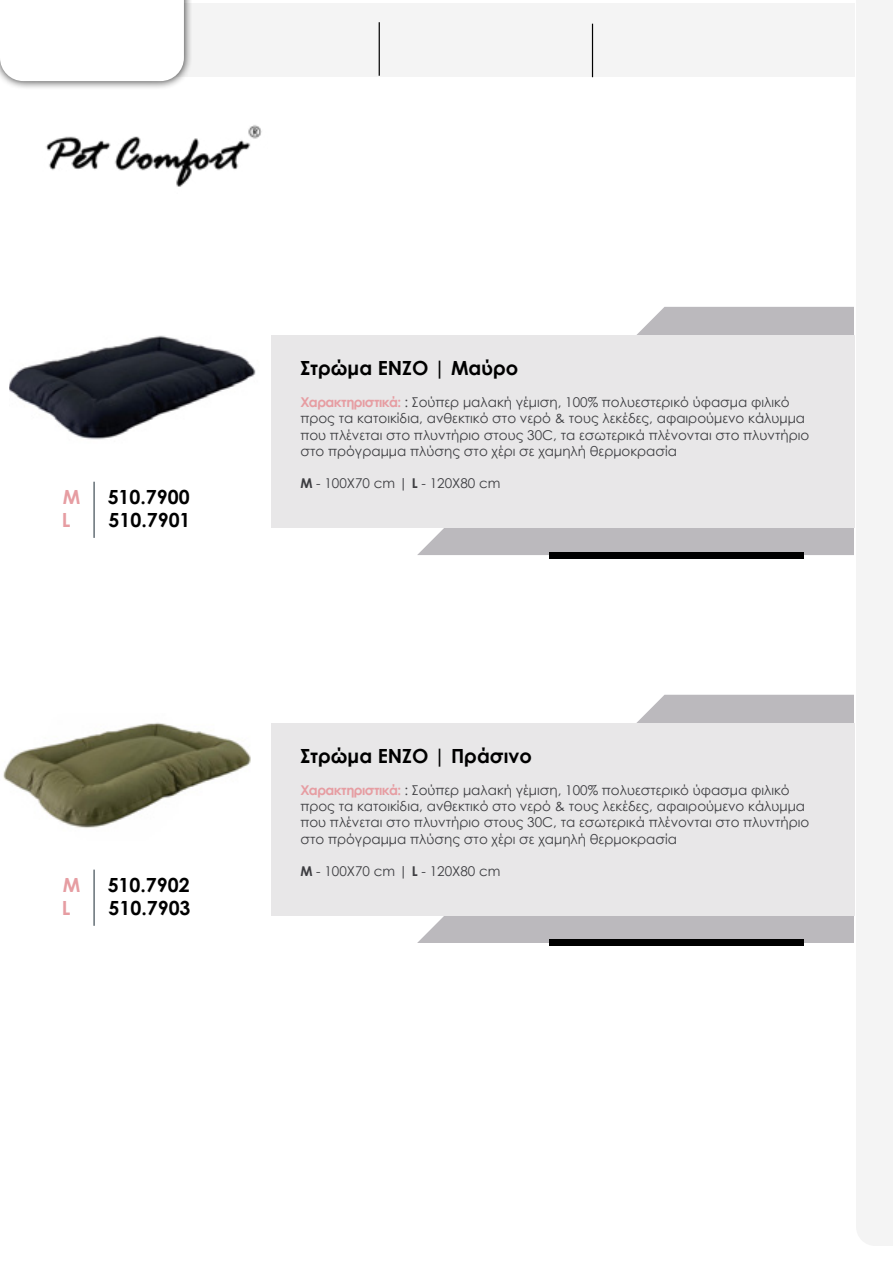
<style>
.page{position:relative;width:893px;height:1263px;background:#fff}
.page>*{position:absolute;margin:0;border:0;box-sizing:border-box;transform-origin:0 0}
.t1{font:700 19.5px "Century Gothic";color:#000}
.t2{font:700 19.5px "Century Gothic";color:#e69da2}
.t3{font:13.5px/16.2px "Century Gothic";color:#3d3d41}
.s1{font-weight:700;color:#e69da2}
.s2{font-weight:700}
</style>
<div class="page">
<div style="left:856px;top:0;width:37px;height:1246px;background:#f4f4f4"></div>
<div style="left:176px;top:3px;width:678px;height:73px;background:#f4f4f4"></div>
<div style="left:0;top:0;width:192px;height:90px;background:#000;opacity:.75"></div>
<svg style="left:0;top:0;width:184px;height:81px"></svg>
<hr style="left:379px;top:22px;width:1px;height:54px;background:#000">
<hr style="left:592px;top:24px;width:1px;height:53px;background:#000">
<img style="left:46px;top:125px;width:216px;height:62px">
<svg style="left:417px;top:307px;width:437px;height:248px;fill:#bbb9bd"></svg>
<svg style="left:417px;top:695px;width:437px;height:248px;fill:#bbb9bd"></svg>
<div style="left:271px;top:335px;width:583px;height:193px;background:#e8e7e8"></div>
<div style="left:271px;top:723px;width:583px;height:192px;background:#e8e7e8"></div>
<div style="left:549px;top:552px;width:255px;height:6px;background:#000"></div>
<div style="left:549px;top:940px;width:255px;height:6px;background:#000"></div>
<hr style="left:94px;top:482px;width:1px;height:56px;background:#323f49">
<hr style="left:94px;top:870px;width:1px;height:56px;background:#323f49">
<img style="left:10px;top:335px;width:246px;height:105px">
<img style="left:3px;top:722px;width:248px;height:106px">
<h1 class="t2" style="left:63px;top:482px;width:19px">M</h1>
<h1 class="t1" style="left:108px;top:482px;width:83px">510.7900</h1>
<h1 class="t2" style="left:62px;top:505px;width:10px">L</h1>
<h1 class="t1" style="left:109px;top:505px;width:83px">510.7901</h1>
<h1 class="t2" style="left:63px;top:870px;width:19px">M</h1>
<h1 class="t1" style="left:108px;top:870px;width:83px">510.7902</h1>
<h1 class="t2" style="left:62px;top:893px;width:10px">L</h1>
<h1 class="t1" style="left:109px;top:893px;width:83px">510.7903</h1>
<h1 class="t1" style="left:300px;top:353px;width:219px">Στρώμα ENZO | Μαύρο</h1>
<p class="t3" style="left:300px;top:394px;width:510px"><span class="s1">Χαρακτηριστικά:</span> : Σούπερ μαλακή γέμιση, 100% πολυεστερικό ύφασμα φιλικό προς τα κατοικίδια, ανθεκτικό στο νερό &amp; τους λεκέδες, aφαιρούμενο κάλυμμα που πλένεται στο πλυντήριο στους 30C, τα εσωτερικά πλένονται στο πλυντήριο στο πρόγραμμα πλύσης στο χέρι σε χαμηλή θερμοκρασία</p>
<p class="t3" style="left:300px;top:475px;width:202px"><span class="s2">M</span> - 100X70 cm | <span class="s2">L</span> - 120X80 cm</p>
<h1 class="t1" style="left:300px;top:741px;width:233px">Στρώμα ENZO | Πράσινο</h1>
<p class="t3" style="left:300px;top:782px;width:510px"><span class="s1">Χαρακτηριστικά:</span> : Σούπερ μαλακή γέμιση, 100% πολυεστερικό ύφασμα φιλικό προς τα κατοικίδια, ανθεκτικό στο νερό &amp; τους λεκέδες, aφαιρούμενο κάλυμμα που πλένεται στο πλυντήριο στους 30C, τα εσωτερικά πλένονται στο πλυντήριο στο πρόγραμμα πλύσης στο χέρι σε χαμηλή θερμοκρασία</p>
<p class="t3" style="left:300px;top:863px;width:202px"><span class="s2">M</span> - 100X70 cm | <span class="s2">L</span> - 120X80 cm</p>
</div>
